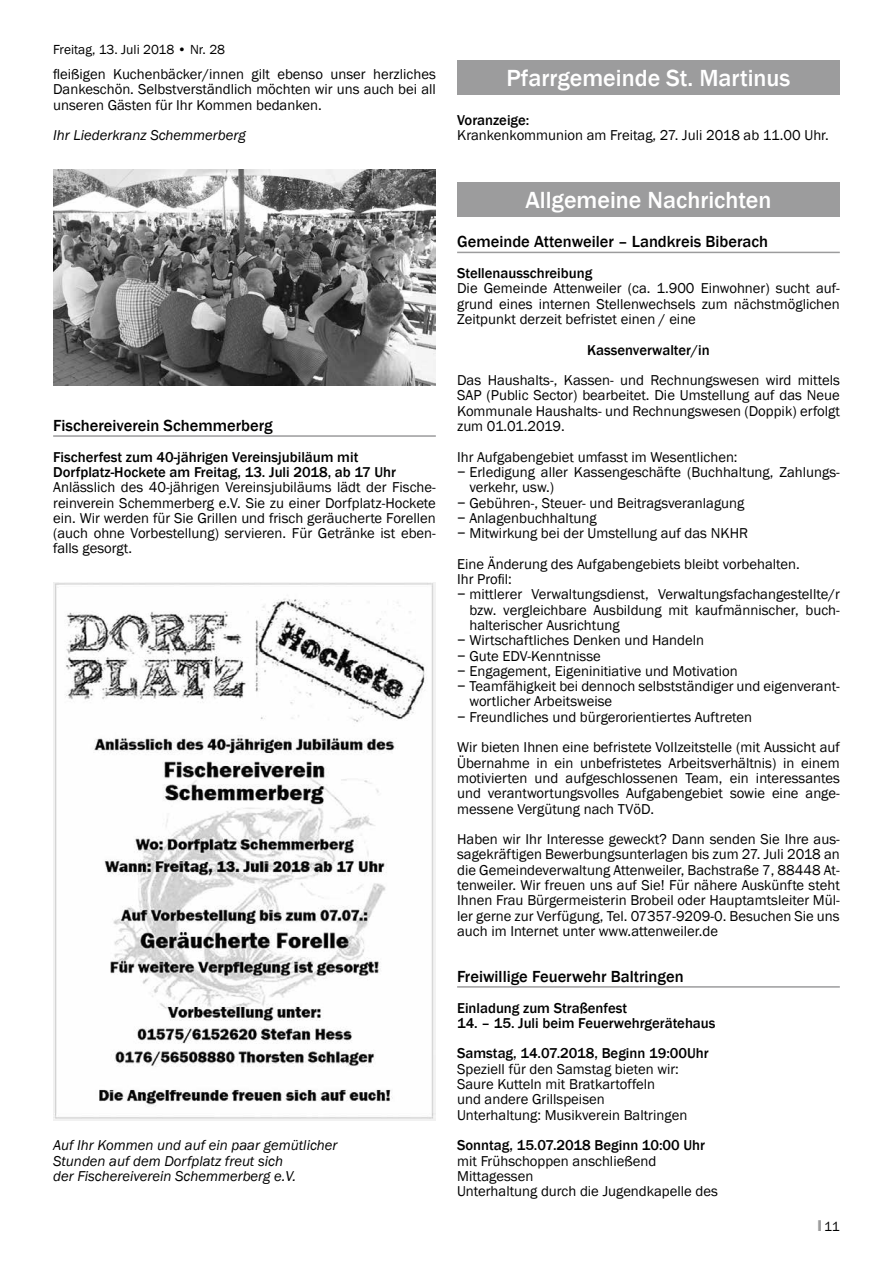
<style>
.page{position:relative;width:893px;height:1263px;background:#fff}
.page>*{position:absolute;margin:0;border:0;box-sizing:border-box;transform-origin:0 0}
.t1{font:500 24px "Franklin Gothic";color:#fff}
.t2{font:500 16.5px "Franklin Gothic";color:#000}
.t3{font:14.7px/15.3px "Franklin Gothic";color:#000;text-align:justify}
.t4{font:500 14.7px/30.6px "Franklin Gothic";color:#000}
.t5{font:italic 14.7px/15.3px "Franklin Gothic";color:#000}
.t6{font:13.5px "Franklin Gothic";color:#000}
.s1{font-family:"Impact";color:#9c9c9d}
</style>
<div class="page">
<hr style="left:457px;top:252px;width:383px;height:1px;background:#9c9c9d">
<hr style="left:457px;top:986px;width:383px;height:2px;background:#9c9c9d">
<div style="left:457px;top:60px;width:383px;height:34px;background:#9c9c9d"></div>
<div style="left:457px;top:183px;width:383px;height:34px;background:#9c9c9d"></div>
<hr style="left:53px;top:435px;width:383px;height:2px;background:#9c9c9d">
<img style="left:53px;top:170px;width:383px;height:215px">
<img style="left:53px;top:583px;width:383px;height:538px">
<p class="t6" style="left:53px;top:41px;width:174px">Freitag, 13. Juli 2018 • Nr. 28</p>
<p class="t3" style="left:53px;top:67px;width:384px">fleißigen Kuchenbäcker/innen gilt ebenso unser herzliches Dankeschön. Selbstverständlich möchten wir uns auch bei all unseren Gästen für Ihr Kommen bedanken.</p>
<p class="t5" style="left:53px;top:128px;width:194px">Ihr Liederkranz Schemmerberg</p>
<p class="t2" style="left:53px;top:415px;width:221px">Fischereiverein Schemmerberg</p>
<p class="t4" style="left:53px;top:449px;width:344px;line-height:15.3px">Fischerfest zum 40-jährigen Vereinsjubiläum mit<br>Dorfplatz-Hockete am Freitag, 13. Juli 2018, ab 17 Uhr</p>
<p class="t3" style="left:53px;top:480px;width:384px">Anlässlich des 40-jährigen Vereinsjubiläums lädt der Fische&shy;reinverein Schemmerberg e.V. Sie zu einer Dorfplatz-Hockete ein. Wir werden für Sie Grillen und frisch geräucherte Forellen (auch ohne Vorbestellung) servieren. Für Getränke ist eben&shy;falls gesorgt.</p>
<p class="t5" style="left:53px;top:1138px;width:286px">Auf Ihr Kommen und auf ein paar gemütlicher<br>Stunden auf dem Dorfplatz freut sich<br>der Fischereiverein Schemmerberg e.V.</p>
<h1 class="t1" style="left:506px;top:63px;width:285px">Pfarrgemeinde St. Martinus</h1>
<p class="t4" style="left:457px;top:105px;width:74px">Voranzeige:</p>
<p class="t3" style="left:457px;top:128px;width:373px">Krankenkommunion am Freitag, 27. Juli 2018 ab 11.00 Uhr.</p>
<h1 class="t1" style="left:525px;top:185px;width:248px">Allgemeine Nachrichten</h1>
<p class="t2" style="left:457px;top:232px;width:312px">Gemeinde Attenweiler – Landkreis Biberach</p>
<p class="t4" style="left:457px;top:258px;width:137px">Stellenausschreibung</p>
<p class="t3" style="left:457px;top:281px;width:384px">Die Gemeinde Attenweiler (ca. 1.900 Einwohner) sucht auf&shy;grund eines internen Stellenwechsels zum nächstmöglichen Zeitpunkt derzeit befristet einen / eine</p>
<p class="t4" style="left:587px;top:334px;width:124px">Kassenverwalter/in</p>
<p class="t3" style="left:457px;top:373px;width:384px">Das Haushalts-, Kassen- und Rechnungswesen wird mittels SAP (Public Sector) bearbeitet. Die Umstellung auf das Neue Kommunale Haushalts- und Rechnungswesen (Doppik) erfolgt zum 01.01.2019.</p>
<p class="t3" style="left:457px;top:449px;width:282px">Ihr Aufgabengebiet umfasst im Wesentlichen:</p>
<p class="t3" style="left:457px;top:465px;width:384px">− Erledigung aller Kassengeschäfte (Buchhaltung, Zahlungs-</p>
<p class="t3" style="left:469px;top:480px;width:86px">verkehr, usw.)</p>
<p class="t3" style="left:457px;top:495px;width:289px">− Gebühren-, Steuer- und Beitragsveranlagung</p>
<p class="t3" style="left:457px;top:511px;width:141px">− Anlagenbuchhaltung</p>
<p class="t3" style="left:457px;top:526px;width:293px">− Mitwirkung bei der Umstellung auf das NKHR</p>
<p class="t3" style="left:457px;top:556px;width:344px">Eine Änderung des Aufgabengebiets bleibt vorbehalten.</p>
<p class="t3" style="left:457px;top:572px;width:56px">Ihr Profil:</p>
<p class="t3" style="left:457px;top:587px;width:384px">− mittlerer Verwaltungsdienst, Verwaltungsfachangestellte/r</p>
<p class="t3" style="left:469px;top:602px;width:372px">bzw. vergleichbare Ausbildung mit kaufmännischer, buch-</p>
<p class="t3" style="left:469px;top:618px;width:152px">halterischer Ausrichtung</p>
<p class="t3" style="left:457px;top:633px;width:249px">− Wirtschaftliches Denken und Handeln</p>
<p class="t3" style="left:457px;top:648px;width:145px">− Gute EDV-Kenntnisse</p>
<p class="t3" style="left:457px;top:664px;width:282px">− Engagement, Eigeninitiative und Motivation</p>
<p class="t3" style="left:457px;top:679px;width:384px">− Teamfähigkeit bei dennoch selbstständiger und eigenverant-</p>
<p class="t3" style="left:469px;top:694px;width:144px">wortlicher Arbeitsweise</p>
<p class="t3" style="left:457px;top:709px;width:296px">− Freundliches und bürgerorientiertes Auftreten</p>
<p class="t3" style="left:457px;top:740px;width:384px">Wir bieten Ihnen eine befristete Vollzeitstelle (mit Aussicht auf Übernahme in ein unbefristetes Arbeitsverhältnis) in einem motivierten und aufgeschlossenen Team, ein interessantes und verantwortungsvolles Aufgabengebiet sowie eine ange&shy;messene Vergütung nach TVöD.</p>
<p class="t3" style="left:457px;top:832px;width:384px">Haben wir Ihr Interesse geweckt? Dann senden Sie Ihre aus&shy;sagekräftigen Bewerbungsunterlagen bis zum 27. Juli 2018 an die Gemeindeverwaltung Attenweiler, Bachstraße 7, 88448 At&shy;tenweiler. Wir freuen uns auf Sie! Für nähere Auskünfte steht Ihnen Frau Bürgermeisterin Brobeil oder Hauptamtsleiter Mül&shy;ler gerne zur Verfügung, Tel. 07357-9209-0. Besuchen Sie uns auch im Internet unter www.attenweiler.de</p>
<p class="t2" style="left:457px;top:966px;width:228px">Freiwillige Feuerwehr Baltringen</p>
<p class="t4" style="left:457px;top:992px;width:172px">Einladung zum Straßenfest</p>
<p class="t4" style="left:457px;top:1008px;width:260px">14. – 15. Juli beim Feuerwehrgerätehaus<br>Samstag, 14.07.2018, Beginn 19:00Uhr</p>
<p class="t3" style="left:457px;top:1061px;width:232px;text-align:left">Speziell für den Samstag bieten wir:<br>Saure Kutteln mit Bratkartoffeln<br>und andere Grillspeisen Unterhaltung: Musikverein Baltringen</p>
<p class="t4" style="left:457px;top:1130px;width:249px">Sonntag, 15.07.2018 Beginn 10:00 Uhr</p>
<p class="t3" style="left:457px;top:1153px;width:262px;text-align:left">mit Frühschoppen anschließend<br>Mittagessen<br>Unterhaltung durch die Jugendkapelle des</p>
<p class="t6" style="left:818px;top:1218px;width:23px"><span class="s1">I</span> 11</p>
</div>
